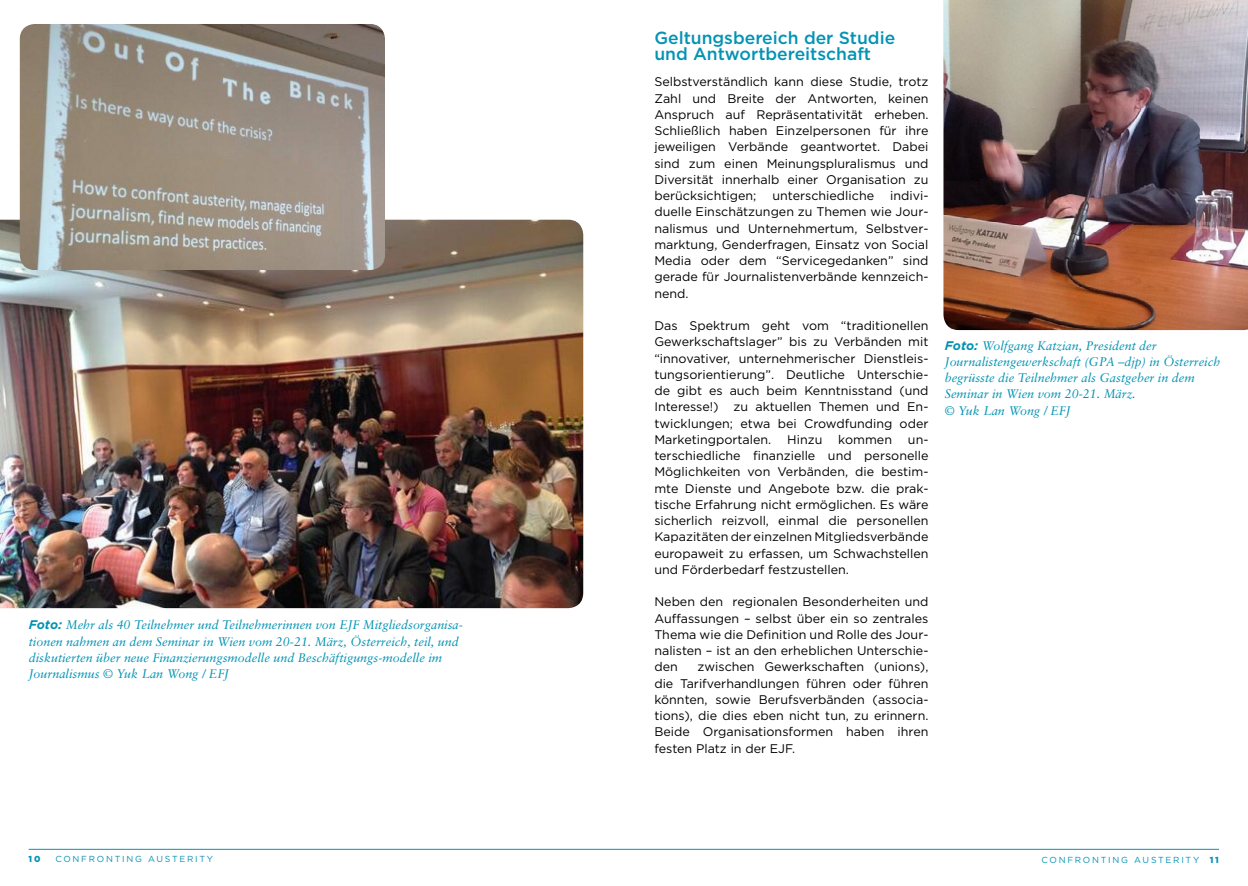
<style>
.page{position:relative;width:1248px;height:886px;background:#fff}
.page>*{position:absolute;margin:0;border:0;box-sizing:border-box;transform-origin:0 0}
.t1{font:500 17.5px/16.2px "Gotham";color:#0493b4}
.t2{font:12.5px/16.2px "Gotham";color:#000;text-align:justify}
.t3{font:italic 12.5px/16.2px "Sabon";color:#0493b4}
.t4{font:8.75px "Gotham";letter-spacing:.2em;color:#0493b4}
.t5{font:900 8.75px "Gotham";color:#0493b4}
.s1{font-family:"Gotham";font-weight:700}
.s2{font-weight:900}
</style>
<div class="page">
<hr style="left:29px;top:849px;width:1189px;height:1px;background:#0493b4">
<img style="left:0;top:220px;width:583px;height:388px">
<img style="left:943px;top:0;width:304px;height:330px">
<img style="left:20px;top:24px;width:365px;height:246px">
<p class="t3" style="left:29px;top:617px;width:435px"><span class="s1">Foto:</span> Mehr als 40 Teilnehmer und Teilnehmerinnen von EJF Mitgliedsorganisa&shy;tionen nahmen an dem Seminar in Wien vom 20-21. März, Österreich, teil, und diskutierten über neue Finanzierungsmodelle und Beschäftigungs-modelle im Journalismus © Yuk Lan Wong / EFJ</p>
<h1 class="t1" style="left:654px;top:29px;width:242px">Geltungsbereich der Studie und Antwortbereitschaft</h1>
<p class="t2" style="left:654px;top:73px;width:275px">Selbstverständlich kann diese Studie, trotz Zahl und Breite der Antworten, keinen Anspruch auf Repräsentativität erheben.<br>Schließlich haben Einzelpersonen für ihre jeweiligen Verbände geantwortet. Dabei sind zum einen Meinungspluralismus und Diversität innerhalb einer Organisation zu berücksichtigen;</p>
<p class="t2" style="left:654px;top:187px;width:275px;text-indent:236px">indivi&shy;duelle Einschätzungen zu Themen wie Jour&shy;nalismus und Unternehmertum, Selbstver&shy;marktung, Genderfragen, Einsatz von Social Media oder dem “Servicegedanken” sind gerade für Journalistenverbände kennzeich&shy;nend.</p>
<p class="t2" style="left:654px;top:317px;width:275px">Das Spektrum geht vom “traditionellen Gewerkschaftslager” bis zu Verbänden mit “innovativer, unternehmerischer Dienstleis&shy;tungsorientierung”. Deutliche Unterschie&shy;de gibt es auch beim Kenntnisstand (und Interesse!) zu aktuellen Themen und En&shy;twicklungen; etwa bei Crowdfunding oder Marketingportalen.</p>
<p class="t2" style="left:772px;top:187px;width:103px">unterschiedliche</p>
<p class="t2" style="left:787px;top:431px;width:37px">Hinzu</p>
<p class="t2" style="left:838px;top:431px;width:55px">kommen</p>
<p class="t2" style="left:654px;top:431px;width:275px;text-indent:253px">un&shy;terschiedliche finanzielle und personelle Möglichkeiten von Verbänden, die bestim&shy;mte Dienste und Angebote bzw. die prak&shy;tische Erfahrung nicht ermöglichen. Es wäre sicherlich reizvoll, einmal die personellen Kapazitäten der einzelnen Mitgliedsverbände europaweit zu erfassen, um Schwachstellen und Förderbedarf festzustellen.</p>
<p class="t2" style="left:654px;top:593px;width:275px">Neben den regionalen Besonderheiten und Auffassungen – selbst über ein so zentrales Thema wie die Definition und Rolle des Jour&shy;nalisten – ist an den erheblichen Unterschie&shy;den</p>
<p class="t2" style="left:654px;top:658px;width:275px;text-indent:43px">zwischen Gewerkschaften (unions), die Tarifverhandlungen führen oder führen könnten, sowie Berufsverbänden (associa&shy;tions), die dies eben nicht tun, zu erinnern.<br>Beide Organisationsformen haben ihren festen Platz in der EJF.</p>
<p class="t3" style="left:944px;top:337px;width:277px"><span class="s1">Foto:</span> Wolfgang Katzian, President der Journalistengewerkschaft (GPA –djp) in Österreich begrüsste die Teilnehmer als Gastgeber in dem Seminar in Wien vom 20-21. März.<br>© Yuk Lan Wong / EFJ</p>
<p class="t5" style="left:29px;top:853px;width:13px">10</p>
<p class="t4" style="left:55px;top:853px;width:159px">CONFRONTING AUSTERITY</p>
<p class="t4" style="left:1041px;top:854px;width:179px">CONFRONTING AUSTERITY <span class="s2">11</span></p>
</div>
